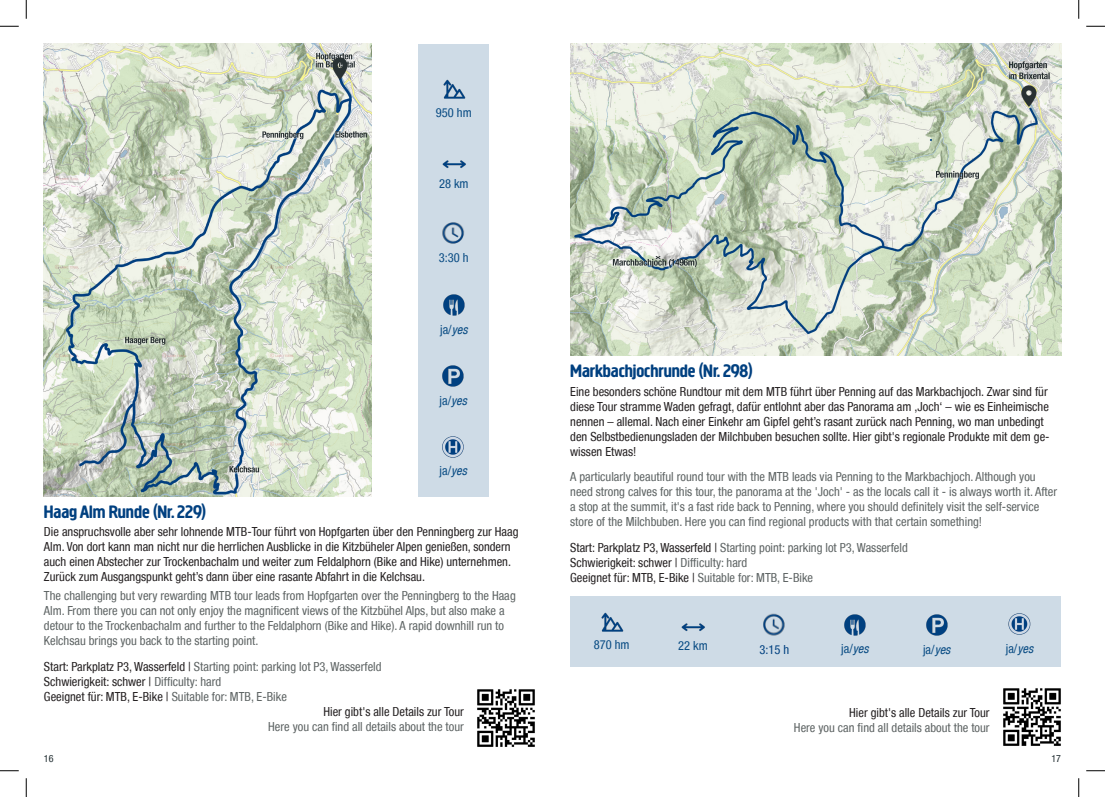
<style>
.page{position:relative;width:1105px;height:797px;background:#fff}
.page>*{position:absolute;margin:0;border:0;box-sizing:border-box;transform-origin:0 0}
.t1{font:700 18.75px "Creighton Pro";color:#004080}
.Text_EN{font:condensed 12.5px/15px "Helvetica Neue LT";color:#5d6363}
.Text_DE{font:condensed 12.5px/15px "Helvetica Neue LT";color:#231f20}
.Text_EN-2{font:condensed 12.5px "Helvetica Neue LT";color:#231f20}
.Text_EN-3{font:condensed 12.5px "Helvetica Neue LT";color:#084b83}
.Text_EN-4{font:condensed 12.5px "Helvetica Neue LT";color:#004080}
.Text_DE-2{font:condensed 10px "Helvetica Neue LT";color:#202c30}
.s1{font-style:italic}
.s2{color:#231f20}
.s3{color:#5d6363}
</style>
<div class="page">
<img style="left:570px;top:44px;width:491px;height:311px">
<svg style="left:656px;top:256px;width:4px;height:3px"></svg>
<div style="left:570px;top:596px;width:491px;height:71px;background:#cedbe6"></div>
<img style="left:1003px;top:688px;width:58px;height:58px">
<div style="left:418px;top:44px;width:71px;height:452px;background:#cedbe6"></div>
<img style="left:44px;top:44px;width:328px;height:452px">
<img style="left:477px;top:689px;width:58px;height:58px">
<img style="left:681px;top:623px;width:24px;height:8px">
<img style="left:844px;top:614px;width:22px;height:22px">
<img style="left:601px;top:612px;width:23px;height:20px">
<img style="left:926px;top:614px;width:22px;height:22px">
<img style="left:1008px;top:613px;width:23px;height:22px">
<img style="left:763px;top:613px;width:22px;height:23px">
<img style="left:1020px;top:83px;width:19px;height:26px">
<img style="left:442px;top:160px;width:24px;height:8px">
<img style="left:443px;top:294px;width:22px;height:22px">
<img style="left:443px;top:79px;width:23px;height:20px">
<img style="left:442px;top:365px;width:22px;height:22px">
<img style="left:442px;top:436px;width:22px;height:22px">
<img style="left:442px;top:222px;width:22px;height:22px">
<img style="left:332px;top:55px;width:19px;height:27px">
<svg style="left:0;top:25px;width:19px;height:2px"></svg>
<svg style="left:1086px;top:25px;width:19px;height:2px"></svg>
<svg style="left:0;top:770px;width:19px;height:1px"></svg>
<svg style="left:1086px;top:770px;width:19px;height:1px"></svg>
<svg style="left:25px;top:0;width:2px;height:19px"></svg>
<svg style="left:25px;top:778px;width:2px;height:19px"></svg>
<svg style="left:1078px;top:0;width:1px;height:19px"></svg>
<svg style="left:1078px;top:778px;width:1px;height:19px"></svg>
<p class="Text_EN-3" style="left:436px;top:105px;width:37px">950 hm</p>
<p class="Text_EN-3" style="left:439px;top:176px;width:31px">28 km</p>
<p class="Text_EN-3" style="left:439px;top:251px;width:31px">3:30 h</p>
<p class="Text_EN-3" style="left:440px;top:322px;width:29px">ja/<span class="s1">yes</span></p>
<p class="Text_EN-3" style="left:440px;top:393px;width:29px">ja/<span class="s1">yes</span></p>
<p class="Text_EN-3" style="left:440px;top:464px;width:29px">ja/<span class="s1">yes</span></p>
<p class="t1" style="left:44px;top:500px;width:164px">Haag Alm Runde (Nr. 229)</p>
<p class="Text_DE" style="left:44px;top:524px;width:476px">Die anspruchsvolle aber sehr lohnende MTB-Tour führt von Hopfgarten über den Penningberg zur Haag Alm. Von dort kann man nicht nur die herrlichen Ausblicke in die Kitzbüheler Alpen genießen, sondern auch einen Abstecher zur Trockenbachalm und weiter zum Feldalphorn (Bike and Hike) unternehmen.<br>Zurück zum Ausgangspunkt geht’s dann über eine rasante Abfahrt in die Kelchsau.</p>
<p class="Text_EN" style="left:44px;top:588px;width:473px">The challenging but very rewarding MTB tour leads from Hopfgarten over the Penningberg to the Haag Alm. From there you can not only enjoy the magnificent views of the Kitzbühel Alps, but also make a detour to the Trockenbachalm and further to the Feldalphorn (Bike and Hike). A rapid downhill run to Kelchsau brings you back to the starting point.</p>
<p class="Text_EN" style="left:44px;top:659px;width:339px"><span class="s2">Start: Parkplatz P3, Wasserfeld |</span> Starting point: parking lot P3, Wasserfeld</p>
<p class="Text_EN-2" style="left:44px;top:674px;width:179px">Schwierigkeit: schwer | <span class="s3">Difficulty: hard</span></p>
<p class="Text_EN-2" style="left:44px;top:689px;width:244px">Geeignet für: MTB, E-Bike | <span class="s3">Suitable for: MTB, E-Bike</span></p>
<p class="Text_EN-2" style="left:323px;top:704px;width:142px">Hier gibt's alle Details zur Tour</p>
<p class="Text_EN" style="left:268px;top:719px;width:197px">Here you can find all details about the tour</p>
<p class="t1" style="left:570px;top:360px;width:184px">Markbachjochrunde (Nr. 298)</p>
<p class="Text_DE" style="left:570px;top:384px;width:481px">Eine besonders schöne Rundtour mit dem MTB führt über Penning auf das Markbachjoch. Zwar sind für diese Tour stramme Waden gefragt, dafür entlohnt aber das Panorama am ‚Joch‘ – wie es Einheimische nennen – allemal. Nach einer Einkehr am Gipfel geht’s rasant zurück nach Penning, wo man unbedingt den Selbstbedienungsladen der Milchbuben besuchen sollte. Hier gibt's regionale Produkte mit dem ge&shy;wissen Etwas!</p>
<p class="Text_EN" style="left:570px;top:469px;width:488px">A particularly beautiful round tour with the MTB leads via Penning to the Markbachjoch. Although you need strong calves for this tour, the panorama at the 'Joch' - as the locals call it - is always worth it. After a stop at the summit, it's a fast ride back to Penning, where you should definitely visit the self-service store of the Milchbuben. Here you can find regional products with that certain something!</p>
<p class="Text_EN" style="left:570px;top:540px;width:339px"><span class="s2">Start: Parkplatz P3, Wasserfeld |</span> Starting point: parking lot P3, Wasserfeld</p>
<p class="Text_EN-2" style="left:570px;top:555px;width:179px">Schwierigkeit: schwer | <span class="s3">Difficulty: hard</span></p>
<p class="Text_EN-2" style="left:570px;top:570px;width:244px">Geeignet für: MTB, E-Bike | <span class="s3">Suitable for: MTB, E-Bike</span></p>
<p class="Text_EN-3" style="left:594px;top:637px;width:37px">870 hm</p>
<p class="Text_EN-3" style="left:678px;top:638px;width:31px">22 km</p>
<p class="Text_EN-4" style="left:759px;top:642px;width:31px">3:15 h</p>
<p class="Text_EN-3" style="left:841px;top:641px;width:29px">ja/<span class="s1">yes</span></p>
<p class="Text_EN-3" style="left:923px;top:642px;width:29px">ja/<span class="s1">yes</span></p>
<p class="Text_EN-3" style="left:1006px;top:641px;width:29px">ja/<span class="s1">yes</span></p>
<p class="Text_EN-2" style="left:849px;top:705px;width:142px">Hier gibt's alle Details zur Tour</p>
<p class="Text_EN" style="left:794px;top:720px;width:197px">Here you can find all details about the tour</p>
<p class="Text_DE-2" style="left:44px;top:753px;width:11px">16</p>
<p class="Text_DE-2" style="left:1051px;top:753px;width:11px">17</p>
</div>
